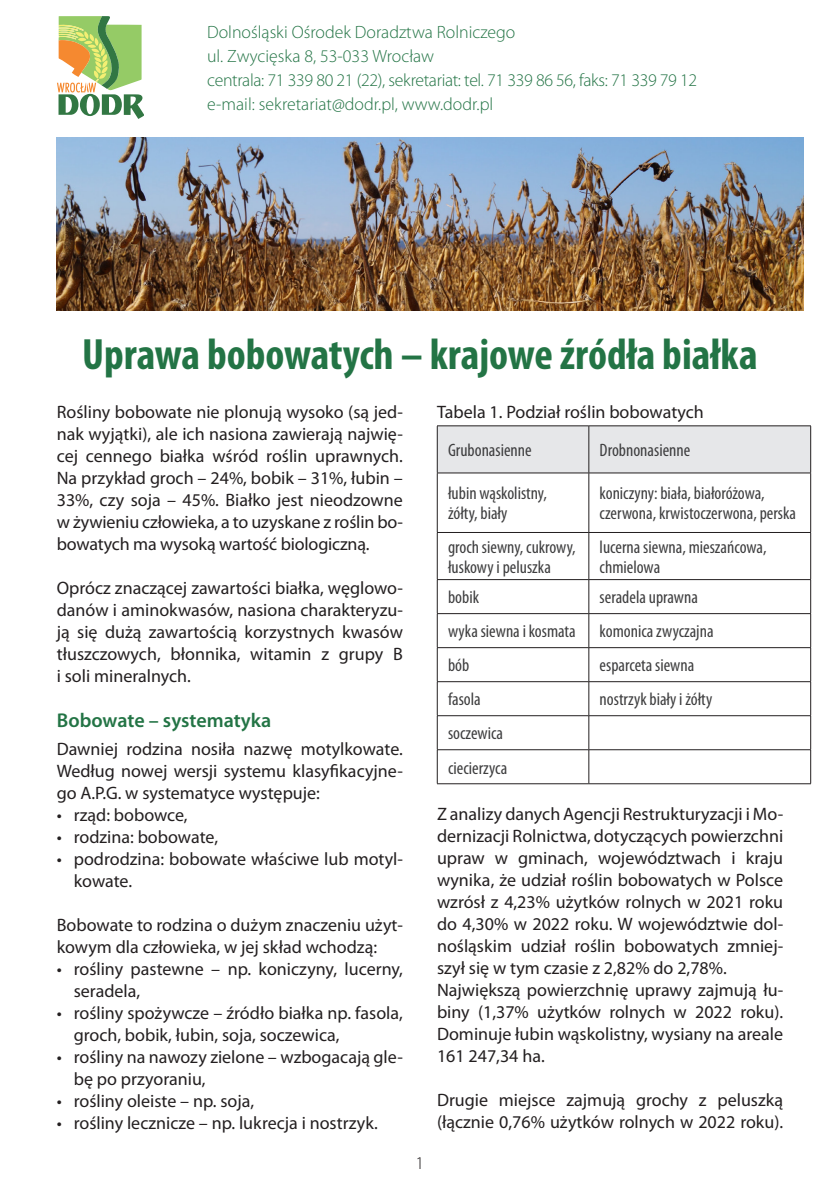
<style>
.page{position:relative;width:840px;height:1191px;background:#fff}
.page>*{position:absolute;margin:0;border:0;box-sizing:border-box;transform-origin:0 0}
.TYTUŁ_ULOTKI{font:700 condensed 44px "Myriad Pro";color:#237445}
.tytul{font:600 20px "Myriad Pro";color:#237445}
.punktor{font:18px/22px "Myriad Pro";color:#231f20}
.tabela{font:condensed 18px/20px "Myriad Pro";color:#3e3e3f}
.t1{font:300 18px "Myriad Pro";color:#231f20}
.Gruby2{font:300 17.8px "Myriad Pro";color:#237445}
.Gruby2-2{font:300 17.8px "Myriad Pro";letter-spacing:-.02em;color:#237445}
</style>
<div class="page">
<div style="left:437px;top:426px;width:372px;height:46px;background:#e6e7e9"></div>
<hr style="left:437px;top:425px;width:151px;height:1px;background:#231f20">
<hr style="left:436px;top:426px;width:1px;height:47px;background:#231f20">
<hr style="left:588px;top:425px;width:222px;height:1px;background:#231f20">
<hr style="left:588px;top:426px;width:1px;height:47px;background:#231f20">
<hr style="left:809px;top:426px;width:1px;height:47px;background:#231f20">
<hr style="left:437px;top:472px;width:151px;height:1px;background:#231f20">
<hr style="left:436px;top:473px;width:1px;height:59px;background:#231f20">
<hr style="left:588px;top:472px;width:222px;height:1px;background:#231f20">
<hr style="left:588px;top:473px;width:1px;height:59px;background:#231f20">
<hr style="left:809px;top:473px;width:1px;height:59px;background:#231f20">
<hr style="left:437px;top:532px;width:151px;height:1px;background:#231f20">
<hr style="left:436px;top:533px;width:1px;height:46px;background:#231f20">
<hr style="left:588px;top:532px;width:222px;height:1px;background:#231f20">
<hr style="left:588px;top:533px;width:1px;height:46px;background:#231f20">
<hr style="left:809px;top:533px;width:1px;height:46px;background:#231f20">
<hr style="left:437px;top:579px;width:151px;height:1px;background:#231f20">
<hr style="left:436px;top:580px;width:1px;height:33px;background:#231f20">
<hr style="left:588px;top:579px;width:222px;height:1px;background:#231f20">
<hr style="left:588px;top:580px;width:1px;height:33px;background:#231f20">
<hr style="left:809px;top:580px;width:1px;height:33px;background:#231f20">
<hr style="left:437px;top:613px;width:151px;height:1px;background:#231f20">
<hr style="left:436px;top:614px;width:1px;height:33px;background:#231f20">
<hr style="left:588px;top:613px;width:222px;height:1px;background:#231f20">
<hr style="left:588px;top:614px;width:1px;height:33px;background:#231f20">
<hr style="left:809px;top:614px;width:1px;height:33px;background:#231f20">
<hr style="left:437px;top:647px;width:151px;height:1px;background:#231f20">
<hr style="left:436px;top:648px;width:1px;height:33px;background:#231f20">
<hr style="left:588px;top:647px;width:222px;height:1px;background:#231f20">
<hr style="left:588px;top:648px;width:1px;height:33px;background:#231f20">
<hr style="left:809px;top:648px;width:1px;height:33px;background:#231f20">
<hr style="left:437px;top:681px;width:151px;height:1px;background:#231f20">
<hr style="left:436px;top:682px;width:1px;height:33px;background:#231f20">
<hr style="left:588px;top:681px;width:222px;height:1px;background:#231f20">
<hr style="left:588px;top:682px;width:1px;height:33px;background:#231f20">
<hr style="left:809px;top:682px;width:1px;height:33px;background:#231f20">
<hr style="left:437px;top:715px;width:151px;height:1px;background:#231f20">
<hr style="left:436px;top:716px;width:1px;height:33px;background:#231f20">
<hr style="left:588px;top:715px;width:222px;height:1px;background:#231f20">
<hr style="left:588px;top:716px;width:1px;height:33px;background:#231f20">
<hr style="left:809px;top:716px;width:1px;height:33px;background:#231f20">
<hr style="left:437px;top:749px;width:151px;height:1px;background:#231f20">
<hr style="left:436px;top:750px;width:1px;height:33px;background:#231f20">
<hr style="left:588px;top:749px;width:222px;height:1px;background:#231f20">
<hr style="left:588px;top:750px;width:1px;height:33px;background:#231f20">
<hr style="left:809px;top:750px;width:1px;height:33px;background:#231f20">
<hr style="left:437px;top:783px;width:151px;height:1px;background:#231f20">
<hr style="left:588px;top:783px;width:222px;height:1px;background:#231f20">
<svg style="left:57px;top:16px;width:87px;height:103px"></svg>
<img style="left:57px;top:137px;width:745px;height:173px">
<p class="Gruby2" style="left:207px;top:22px;width:309px">Dolnośląski Ośrodek Doradztwa Rolniczego</p>
<p class="Gruby2" style="left:207px;top:46px;width:228px">ul. Zwycięska 8, 53-033 Wrocław</p>
<p class="Gruby2-2" style="left:207px;top:69px;width:491px">centrala: 71 339 80 21 (22), sekretariat: tel. 71 339 86 56, faks: 71 339 79 12</p>
<p class="Gruby2" style="left:207px;top:93px;width:287px">e-mail: sekretariat@dodr.pl, www.dodr.pl</p>
<p class="TYTUŁ_ULOTKI" style="left:82px;top:327px;width:676px">Uprawa bobowatych – krajowe źródła białka</p>
<p class="punktor" style="left:437px;top:400px;width:268px">Tabela 1. Podział roślin bobowatych</p>
<p class="tabela" style="left:448px;top:440px;width:85px">Grubonasienne</p>
<p class="tabela" style="left:599px;top:440px;width:92px">Drobnonasienne</p>
<p class="tabela" style="left:448px;top:483px;width:100px">łubin wąskolistny, żółty, biały</p>
<p class="tabela" style="left:599px;top:483px;width:198px">koniczyny: biała, białoróżowa, czerwona, krwistoczerwona, perska</p>
<p class="tabela" style="left:448px;top:536px;width:129px">groch siewny, cukrowy, łuskowy i peluszka</p>
<p class="tabela" style="left:599px;top:536px;width:168px">lucerna siewna, mieszańcowa, chmielowa</p>
<p class="tabela" style="left:448px;top:587px;width:32px">bobik</p>
<p class="tabela" style="left:599px;top:587px;width:100px">seradela uprawna</p>
<p class="tabela" style="left:448px;top:621px;width:129px">wyka siewna i kosmata</p>
<p class="tabela" style="left:599px;top:621px;width:115px">komonica zwyczajna</p>
<p class="tabela" style="left:448px;top:655px;width:23px">bób</p>
<p class="tabela" style="left:599px;top:655px;width:96px">esparceta siewna</p>
<p class="tabela" style="left:448px;top:689px;width:34px">fasola</p>
<p class="tabela" style="left:599px;top:689px;width:114px">nostrzyk biały i żółty</p>
<p class="tabela" style="left:448px;top:723px;width:57px">soczewica</p>
<p class="tabela" style="left:448px;top:757px;width:61px">ciecierzyca</p>
<p class="punktor" style="left:437px;top:802px;width:347px;text-align:justify">Z analizy danych Agencji Restrukturyzacji i Mo&shy;dernizacji Rolnictwa, dotyczących powierzchni upraw w gminach, województwach i kraju wynika, że udział roślin bobowatych w Polsce wzrósł z 4,23% użytków rolnych w 2021 roku do 4,30% w 2022 roku. W województwie dol&shy;nośląskim udział roślin bobowatych zmniej&shy;szył się w tym czasie z 2,82% do 2,78%.</p>
<p class="punktor" style="left:437px;top:978px;width:347px;text-align:justify">Największą powierzchnię uprawy zajmują łu&shy;biny (1,37% użytków rolnych w 2022 roku).<br>Dominuje łubin wąskolistny, wysiany na areale 161 247,34 ha.</p>
<p class="punktor" style="left:437px;top:1088px;width:347px">Drugie miejsce zajmują grochy z peluszką (łącznie 0,76% użytków rolnych w 2022 roku).</p>
<p class="punktor" style="left:57px;top:400px;width:347px;text-align:justify">Rośliny bobowate nie plonują wysoko (są jed&shy;nak wyjątki), ale ich nasiona zawierają najwię&shy;cej cennego białka wśród roślin uprawnych.<br>Na przykład groch – 24%, bobik – 31%, łubin – 33%, czy soja – 45%. Białko jest nieodzowne w żywieniu człowieka, a to uzyskane z roślin bo&shy;bowatych ma wysoką wartość biologiczną.</p>
<p class="punktor" style="left:57px;top:576px;width:347px;text-align:justify">Oprócz znaczącej zawartości białka, węglowo&shy;danów i aminokwasów, nasiona charakteryzu&shy;ją się dużą zawartością korzystnych kwasów tłuszczowych, błonnika, witamin z grupy B i soli mineralnych.</p>
<p class="tytul" style="left:57px;top:707px;width:216px">Bobowate – systematyka</p>
<p class="punktor" style="left:57px;top:737px;width:347px;text-align:justify">Dawniej rodzina nosiła nazwę motylkowate.<br>Według nowej wersji systemu klasyfikacyjne&shy;go A.P.G. w systematyce występuje:</p>
<p class="punktor" style="left:57px;top:803px;width:132px">• rząd: bobowce,</p>
<p class="punktor" style="left:57px;top:825px;width:163px">• rodzina: bobowate,</p>
<p class="punktor" style="left:74px;top:847px;width:330px;text-indent:-17px">• podrodzina: bobowate właściwe lub motyl&shy;kowate.</p>
<p class="punktor" style="left:57px;top:913px;width:347px">Bobowate to rodzina o dużym znaczeniu użyt&shy;kowym dla człowieka, w jej skład wchodzą:</p>
<p class="punktor" style="left:74px;top:957px;width:330px;text-indent:-17px">• rośliny pastewne – np. koniczyny, lucerny, seradela,</p>
<p class="punktor" style="left:74px;top:1001px;width:330px;text-indent:-17px">• rośliny spożywcze – źródło białka np. fasola, groch, bobik, łubin, soja, soczewica,</p>
<p class="punktor" style="left:74px;top:1045px;width:330px;text-indent:-17px">• rośliny na nawozy zielone – wzbogacają gle&shy;bę po przyoraniu,</p>
<p class="punktor" style="left:57px;top:1089px;width:199px">• rośliny oleiste – np. soja,</p>
<p class="punktor" style="left:57px;top:1111px;width:322px">• rośliny lecznicze – np. lukrecja i nostrzyk.</p>
<p class="t1" style="left:415px;top:1152px;width:10px">1</p>
</div>
